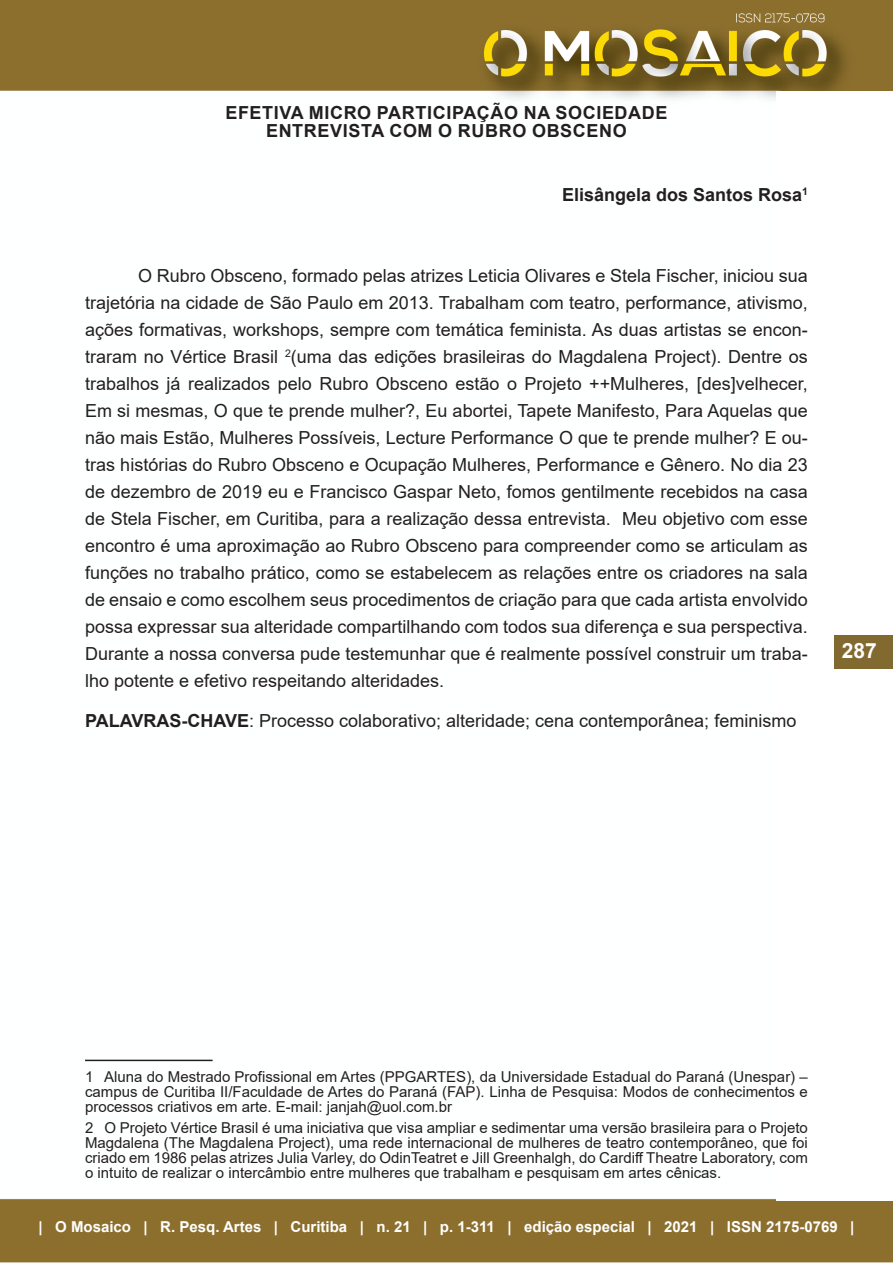
<style>
.page{position:relative;width:893px;height:1263px;background:#fff}
.page>*{position:absolute;margin:0;border:0;box-sizing:border-box;transform-origin:0 0}
.t1{font:700 21px "Arial";color:#fff}
.palavra-chave_1{font:18px/27px "Arial";color:#231f20;text-align:justify}
.Título_1{font:700 18px/18px "Arial";letter-spacing:.035em;color:#231f20;text-align:center}
.Autores{font:700 18px "Arial";color:#231f20}
.nota_rodape{font:15px/15px "Arial";color:#231f20;text-align:justify}
.t2{font:700 15px "Arial";color:#fff}
.s1{font-weight:700}
</style>
<div class="page">
<img style="left:0;top:0;width:893px;height:1263px">
<div style="left:777px;top:92px;width:116px;height:1109px;background:#fff"></div>
<div style="left:834px;top:635px;width:59px;height:33px;background:#826930"></div>
<hr style="left:85px;top:1060px;width:128px;height:1px;background:#231f20">
<p class="Título_1" style="left:225px;top:104px;width:444px">EFETIVA MICRO PARTICIPAÇÃO NA SOCIEDADE<br>ENTREVISTA COM O RUBRO OBSCENO</p>
<p class="Autores" style="left:562px;top:182px;width:247px">Elisângela dos Santos Rosa<sup>1</sup></p>
<p class="palavra-chave_1" style="left:85px;top:262px;width:724px;text-indent:53px">O Rubro Obsceno, formado pelas atrizes Leticia Olivares e Stela Fischer, iniciou sua trajetória na cidade de São Paulo em 2013. Trabalham com teatro, performance, ativismo, ações formativas, workshops, sempre com temática feminista. As duas artistas se encon&shy;traram no Vértice Brasil <sup>2</sup>(uma das edições brasileiras do Magdalena Project). Dentre os trabalhos já realizados pelo Rubro Obsceno estão o Projeto ++Mulheres, [des]velhecer, Em si mesmas, O que te prende mulher?, Eu abortei, Tapete Manifesto, Para Aquelas que não mais Estão, Mulheres Possíveis, Lecture Performance O que te prende mulher? E ou&shy;tras histórias do Rubro Obsceno e Ocupação Mulheres, Performance e Gênero. No dia 23 de dezembro de 2019 eu e Francisco Gaspar Neto, fomos gentilmente recebidos na casa de Stela Fischer, em Curitiba, para a realização dessa entrevista. Meu objetivo com esse encontro é uma aproximação ao Rubro Obsceno para compreender como se articulam as funções no trabalho prático, como se estabelecem as relações entre os criadores na sala de ensaio e como escolhem seus procedimentos de criação para que cada artista envolvido possa expressar sua alteridade compartilhando com todos sua diferença e sua perspectiva.<br>Durante a nossa conversa pude testemunhar que é realmente possível construir um traba&shy;lho potente e efetivo respeitando alteridades.</p>
<p class="palavra-chave_1" style="left:85px;top:707px;width:713px"><span class="s1">PALAVRAS-CHAVE</span>: Processo colaborativo; alteridade; cena contemporânea; feminismo</p>
<p class="t1" style="left:842px;top:636px;width:37px">287</p>
<p class="nota_rodape" style="left:85px;top:1069px;width:724px">1 Aluna do Mestrado Profissional em Artes (PPGARTES), da Universidade Estadual do Paraná (Unespar) – campus de Curitiba II/Faculdade de Artes do Paraná (FAP). Linha de Pesquisa: Modos de conhecimentos e processos criativos em arte. E-mail: janjah@uol.com.br</p>
<p class="nota_rodape" style="left:85px;top:1120px;width:724px">2 O Projeto Vértice Brasil é uma iniciativa que visa ampliar e sedimentar uma versão brasileira para o Projeto Magdalena (The Magdalena Project), uma rede internacional de mulheres de teatro contemporâneo, que foi criado em 1986 pelas atrizes Julia Varley, do OdinTeatret e Jill Greenhalgh, do Cardiff Theatre Laboratory, com o intuito de realizar o intercâmbio entre mulheres que trabalham e pesquisam em artes cênicas.</p>
<p class="t2" style="left:39px;top:1216px;width:817px">| O Mosaico | R. Pesq. Artes | Curitiba | n. 21 | p. 1-311 | edição especial | 2021 | ISSN 2175-0769 |</p>
</div>
